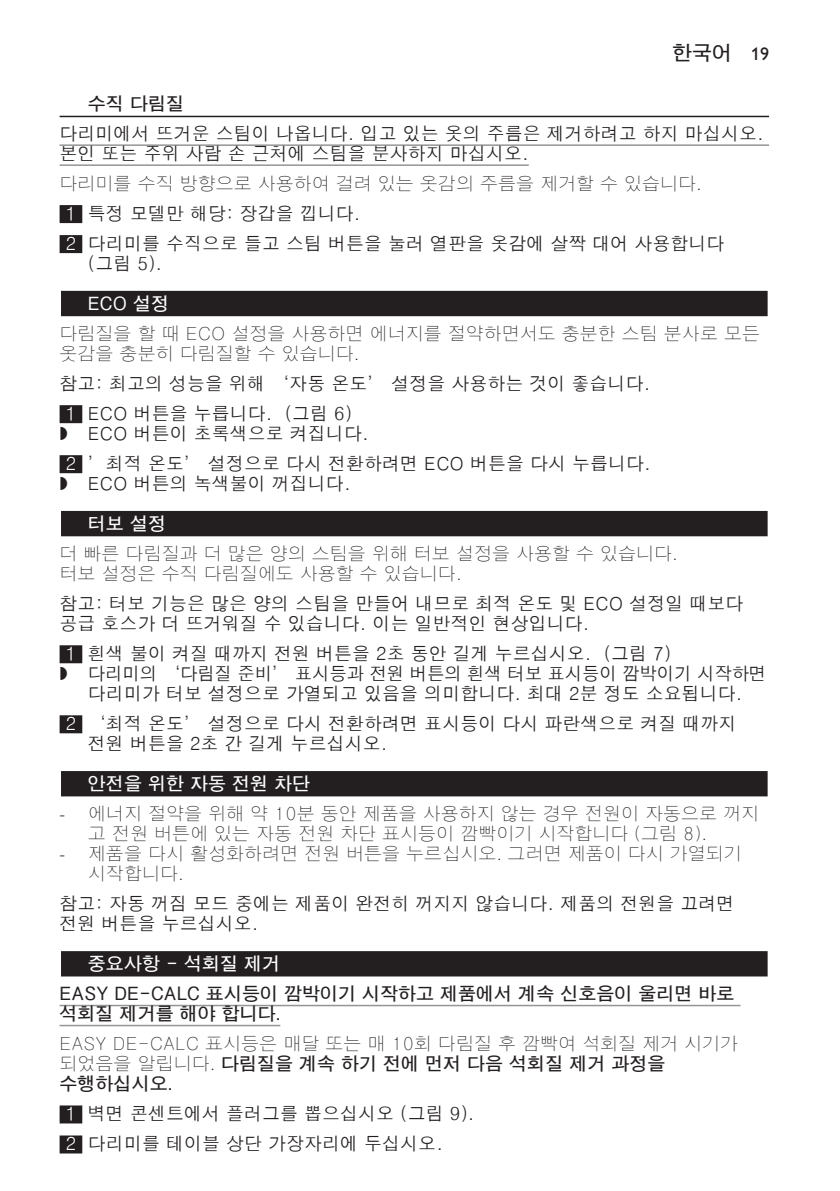
<style>
.page{position:relative;width:840px;height:1191px;background:#fff}
.page>*{position:absolute;margin:0;border:0;box-sizing:border-box;transform-origin:0 0}
.t1{font:700 20px "HY Go Thic";color:#231f20}
.t2{font:500 18px/30px "HY Go Thic";color:#231f20}
.t3{font:300 18px/20px "HY Go Thic";color:#231f20}
.t4{font:700 18px/20px "HY Go Thic";color:#231f20}
.t5{font:500 18px "HY Go Thic";letter-spacing:-.02em;color:#231f20}
.t6{font:700 18px "HY Go Thic";color:#fff}
.s1{font-family:"Gill Sans Alt One WGL";font-weight:400;font-size:18px}
.s2{font-weight:300}
.s3{color:#fff}
.s4{font-family:"Philips Ll Font Plain";font-weight:400}
.s5{font-family:"Gill Sans Alt One WGL Light";font-weight:400}
.s6{font-weight:700}
</style>
<div class="page">
<hr style="left:60px;top:116px;width:708px;height:1px;background:#231f20">
<hr style="left:60px;top:144px;width:708px;height:2px;background:#939598">
<hr style="left:60px;top:164px;width:468px;height:2px;background:#939598">
<div style="left:60px;top:205px;width:22px;height:18px;background:#231f20"></div>
<div style="left:60px;top:235px;width:22px;height:18px;background:#231f20"></div>
<div style="left:60px;top:290px;width:708px;height:28px;background:#d1d0d0"></div>
<div style="left:61px;top:291px;width:706px;height:25px;background:#231f20"></div>
<div style="left:60px;top:405px;width:22px;height:18px;background:#231f20"></div>
<div style="left:60px;top:455px;width:22px;height:18px;background:#231f20"></div>
<div style="left:60px;top:510px;width:708px;height:28px;background:#bbbaba"></div>
<div style="left:61px;top:511px;width:706px;height:25px;background:#231f20"></div>
<div style="left:60px;top:645px;width:22px;height:18px;background:#231f20"></div>
<div style="left:60px;top:715px;width:22px;height:18px;background:#231f20"></div>
<div style="left:60px;top:770px;width:708px;height:28px;background:#a2a1a1"></div>
<div style="left:61px;top:771px;width:706px;height:25px;background:#231f20"></div>
<div style="left:60px;top:950px;width:708px;height:28px;background:#918f8f"></div>
<div style="left:61px;top:951px;width:706px;height:25px;background:#231f20"></div>
<hr style="left:60px;top:1004px;width:680px;height:2px;background:#939598">
<hr style="left:60px;top:1024px;width:220px;height:2px;background:#939598">
<div style="left:60px;top:1105px;width:22px;height:18px;background:#231f20"></div>
<div style="left:60px;top:1135px;width:22px;height:18px;background:#231f20"></div>
<p class="t1" style="left:671px;top:43px;width:98px">한국어 <span class="s1">19</span></p>
<p class="t4" style="left:88px;top:94px;width:97px">수직 다림질</p>
<p class="t2" style="left:60px;top:124px;width:705px;line-height:20px">다리미에서 뜨거운 스팀이 나옵니다. 입고 있는 옷의 주름은 제거하려고 하지 마십시오. 본인 또는 주위 사람 손 근처에 스팀을 분사하지 마십시오.</p>
<p class="t2" style="left:66px;top:169px;width:660px;text-indent:-6px"><span class="s2">다리미를 수직 방향으로 사용하여 걸려 있는 옷감의 주름을 제거할 수 있습니다.<br></span><span class="s3">1</span> 특정 모델만 해당: 장갑을 낍니다.<br><span class="s3">2</span> 다리미를 수직으로 들고 스팀 버튼을 눌러 열판을 옷감에 살짝 대어 사용합니다</p>
<p class="t2" style="left:88px;top:249px;width:76px">(그림 5).</p>
<p class="t6" style="left:88px;top:295px;width:82px">ECO 설정</p>
<p class="t3" style="left:60px;top:324px;width:701px">다림질을 할 때 ECO 설정을 사용하면 에너지를 절약하면서도 충분한 스팀 분사로 모든 옷감을 충분히 다림질할 수 있습니다.</p>
<p class="t2" style="left:66px;top:369px;width:586px;text-indent:-6px">참고: 최고의 성능을 위해 ‘자동 온도’ 설정을 사용하는 것이 좋습니다.<br><span class="s3">1</span> ECO 버튼을 누릅니다. (그림 6)</p>
<p class="t2" style="left:66px;top:419px;width:586px;text-indent:-6px"><span class="s4">,</span> ECO 버튼이 초록색으로 켜집니다.<br><span class="s3">2</span> ’최적 온도’ 설정으로 다시 전환하려면 ECO 버튼을 다시 누릅니다.</p>
<p class="t2" style="left:60px;top:469px;width:292px"><span class="s4">,</span> ECO 버튼의 녹색불이 꺼집니다.</p>
<p class="t6" style="left:88px;top:515px;width:79px">터보 설정</p>
<p class="t3" style="left:60px;top:544px;width:619px">더 빠른 다림질과 더 많은 양의 스팀을 위해 터보 설정을 사용할 수 있습니다. 터보 설정은 수직 다림질에도 사용할 수 있습니다.</p>
<p class="t2" style="left:60px;top:594px;width:685px;line-height:20px">참고: 터보 기능은 많은 양의 스팀을 만들어 내므로 최적 온도 및 ECO 설정일 때보다 공급 호스가 더 뜨거워질 수 있습니다. 이는 일반적인 현상입니다.</p>
<p class="t2" style="left:66px;top:639px;width:606px"><span class="s3">1</span> 흰색 불이 켜질 때까지 전원 버튼을 2초 동안 길게 누르십시오. (그림 7)</p>
<p class="t5" style="left:60px;top:665px;width:708px"><span class="s4">,</span> 다리미의 ‘다림질 준비’ 표시등과 전원 버튼의 흰색 터보 표시등이 깜박이기 시작하면</p>
<p class="t2" style="left:88px;top:679px;width:655px">다리미가 터보 설정으로 가열되고 있음을 의미합니다. 최대 2분 정도 소요됩니다.</p>
<p class="t2" style="left:88px;top:714px;width:649px;line-height:20px;text-indent:-22px"><span class="s3">2</span> ‘최적 온도’ 설정으로 다시 전환하려면 표시등이 다시 파란색으로 켜질 때까지 전원 버튼을 2초 간 길게 누르십시오.</p>
<p class="t6" style="left:88px;top:775px;width:223px">안전을 위한 자동 전원 차단</p>
<p class="t3" style="left:88px;top:804px;width:672px;text-indent:-28px"><span class="s5">-</span> 에너지 절약을 위해 약 10분 동안 제품을 사용하지 않는 경우 전원이 자동으로 꺼지 고 전원 버튼에 있는 자동 전원 차단 표시등이 깜빡이기 시작합니다 (그림 8).</p>
<p class="t3" style="left:88px;top:844px;width:655px;text-indent:-28px"><span class="s5">-</span> 제품을 다시 활성화하려면 전원 버튼을 누르십시오. 그러면 제품이 다시 가열되기 시작합니다.</p>
<p class="t2" style="left:60px;top:894px;width:676px;line-height:20px">참고: 자동 꺼짐 모드 중에는 제품이 완전히 꺼지지 않습니다. 제품의 전원을 끄려면 전원 버튼을 누르십시오.</p>
<p class="t6" style="left:88px;top:955px;width:193px">중요사항 - 석회질 제거</p>
<p class="t4" style="left:60px;top:984px;width:676px">EASY DE-CALC 표시등이 깜박이기 시작하고 제품에서 계속 신호음이 울리면 바로 석회질 제거를 해야 합니다.</p>
<p class="t3" style="left:60px;top:1034px;width:679px">EASY DE-CALC 표시등은 매달 또는 매 10회 다림질 후 깜빡여 석회질 제거 시기가 되었음을 알립니다. <span class="s6">다림질을 계속 하기 전에 먼저 다음 석회질 제거 과정을 수행하십시오.</span></p>
<p class="t2" style="left:66px;top:1099px;width:410px"><span class="s3">1</span> 벽면 콘센트에서 플러그를 뽑으십시오 (그림 9).<br><span class="s3">2</span> 다리미를 테이블 상단 가장자리에 두십시오.</p>
</div>
